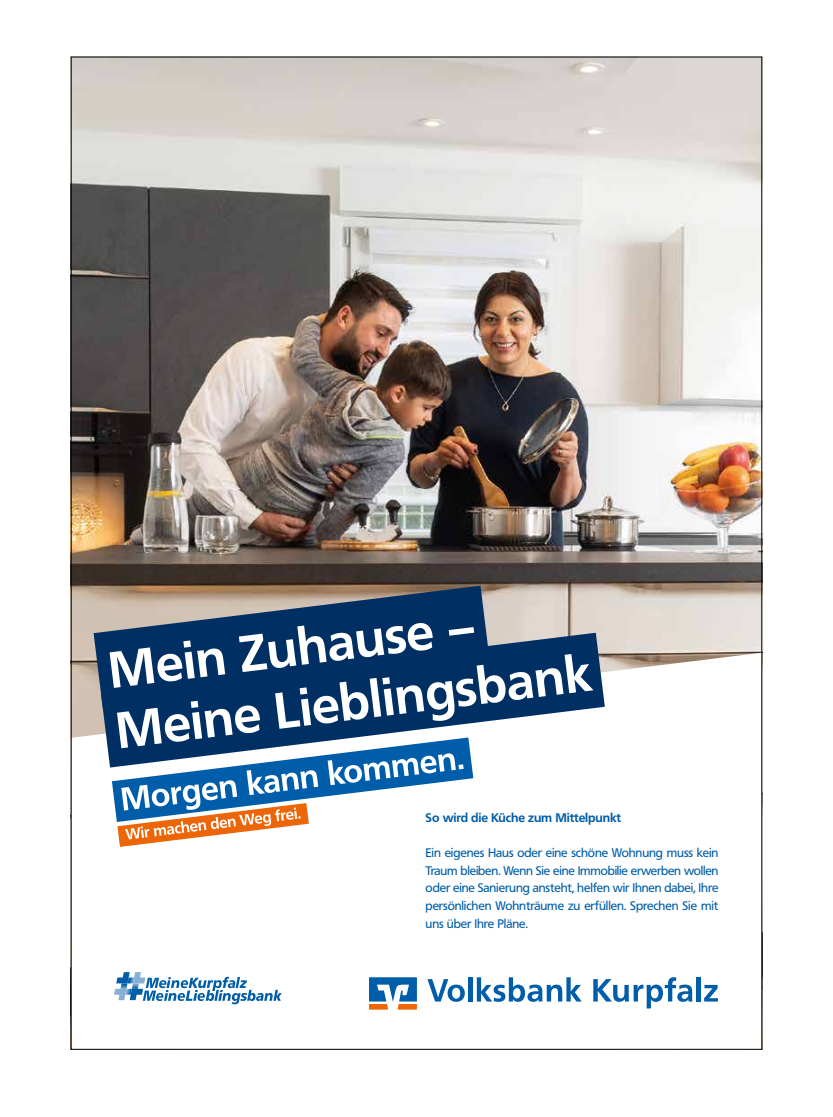
<style>
.page{position:relative;width:833px;height:1117px;background:#fff}
.page>*{position:absolute;margin:0;border:0;box-sizing:border-box;transform-origin:0 0}
.t1{font:700 50.62px/60.8px "Frutiger VR";color:#fff}
.t2{font:12.25px/17.6px "Frutiger VR";letter-spacing:-.01em;color:#005da9;text-align:justify}
.t3{font:700 12.25px "Frutiger VR";letter-spacing:-.01em;color:#005da9}
</style>
<div class="page">
<img style="left:73px;top:59px;width:687px;height:593px">
<svg style="left:73px;top:652px;width:687px;height:358px"></svg>
<svg style="left:114px;top:971px;width:168px;height:33px"></svg>
<svg style="left:94px;top:585px;width:395px;height:122px"></svg>
<svg style="left:101px;top:632px;width:504px;height:135px;fill:#003063"></svg>
<svg style="left:112px;top:737px;width:361px;height:109px"></svg>
<svg style="left:369px;top:977px;width:48px;height:32px"></svg>
<hr style="left:468px;top:977px;width:4px;height:24px;background:#005da9">
<svg style="left:477px;top:977px;width:105px;height:24px"></svg>
<svg style="left:593px;top:976px;width:99px;height:32px"></svg>
<div style="left:696px;top:977px;width:5px;height:24px;background:#005da9"></div>
<svg style="left:704px;top:984px;width:14px;height:17px"></svg>
<svg style="left:427px;top:978px;width:38px;height:23px"></svg>
<h1 class="t1" style="left:105px;top:640px;width:479px;rotate:-7deg">Mein Zuhause –<br>Meine Lieblingsbank</h1>
<p class="t3" style="left:425px;top:809px;width:197px">So wird die Küche zum Mittelpunkt</p>
<p class="t2" style="left:425px;top:843px;width:294px">Ein eigenes Haus oder eine schöne Wohnung muss kein Traum bleiben. Wenn Sie eine Immobilie erwerben wollen oder eine Sanierung ansteht, helfen wir Ihnen dabei, Ihre persönlichen Wohnträume zu erfüllen. Sprechen Sie mit uns über Ihre Pläne.</p>
</div>
